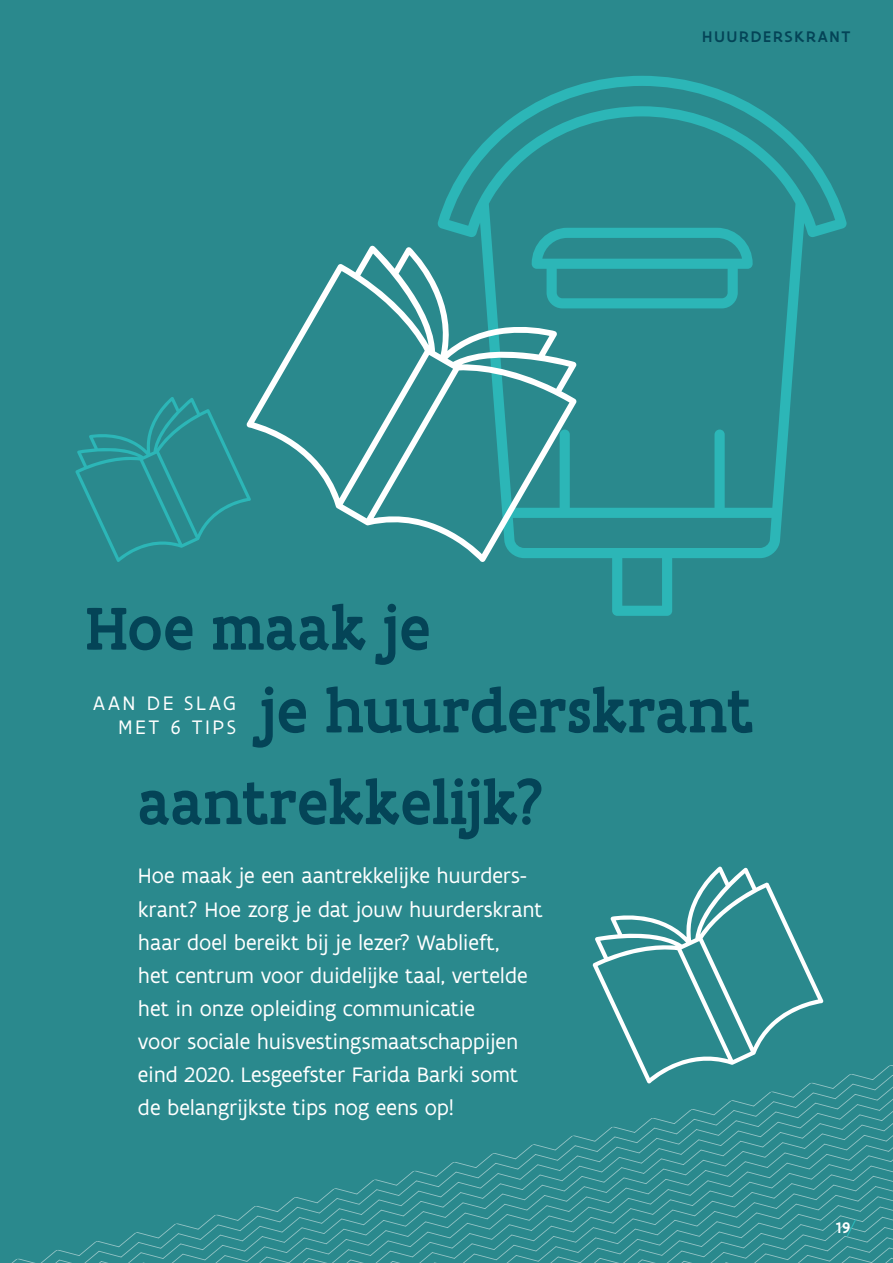
<style>
.page{position:relative;width:893px;height:1263px;background:#2a898d}
.page>*{position:absolute;margin:0;border:0;box-sizing:border-box;transform-origin:0 0}
.t1{font:500 64.95px/82.8px "Flanders Art Serif";letter-spacing:-.005em;color:#044457}
.t2{font:22.5px/33px "Flanders Art Sans";letter-spacing:-.01em;color:#fff}
.t3{font:21px/24px "Flanders Art Sans";letter-spacing:.12em;color:#fff;text-align:right}
.t4{font:500 16.5px "Flanders Art Sans";letter-spacing:.11em;color:#044457}
.t5{font:500 16.5px "Flanders Art Sans";color:#fff}
</style>
<div class="page">
<svg style="left:69px;top:1123px;width:824px;height:140px"></svg>
<svg style="left:71px;top:1133px;width:822px;height:130px"></svg>
<svg style="left:74px;top:1144px;width:819px;height:119px"></svg>
<svg style="left:76px;top:1154px;width:817px;height:109px"></svg>
<svg style="left:78px;top:1164px;width:815px;height:99px"></svg>
<svg style="left:81px;top:1174px;width:812px;height:89px"></svg>
<svg style="left:83px;top:1185px;width:810px;height:78px"></svg>
<svg style="left:85px;top:1195px;width:808px;height:68px"></svg>
<svg style="left:87px;top:1205px;width:806px;height:58px"></svg>
<svg style="left:90px;top:1215px;width:803px;height:48px"></svg>
<svg style="left:592px;top:866px;width:231px;height:217px"></svg>
<svg style="left:438px;top:76px;width:409px;height:540px"></svg>
<svg style="left:532px;top:228px;width:221px;height:80px"></svg>
<svg style="left:75px;top:397px;width:172px;height:165px"></svg>
<svg style="left:247px;top:246px;width:330px;height:316px"></svg>
<p class="t4" style="left:702px;top:26px;width:150px">HUURDERSKRANT</p>
<h1 class="t1" style="left:261px;top:586px;width:494px;text-indent:-176px">Hoe maak je<br>je huurderskrant</h1>
<h1 class="t1" style="left:138px;top:760px;width:407px">aantrekkelijk?</h1>
<p class="t2" style="left:138px;top:860px;width:406px">Hoe maak je een aantrekkelijke huurders&shy;krant? Hoe zorg je dat jouw huurderskrant haar doel bereikt bij je lezer? Wablieft,<br>het centrum voor duidelijke taal, vertelde het in onze opleiding communicatie<br>voor sociale huisvestingsmaatschappijen eind 2020. Lesgeefster Farida Barki somt de belangrijkste tips nog eens op!</p>
<p class="t3" style="left:93px;top:691px;width:144px">AAN DE SLAG<br>MET 6 TIPS</p>
<p class="t5" style="left:836px;top:1217px;width:16px">19</p>
</div>
